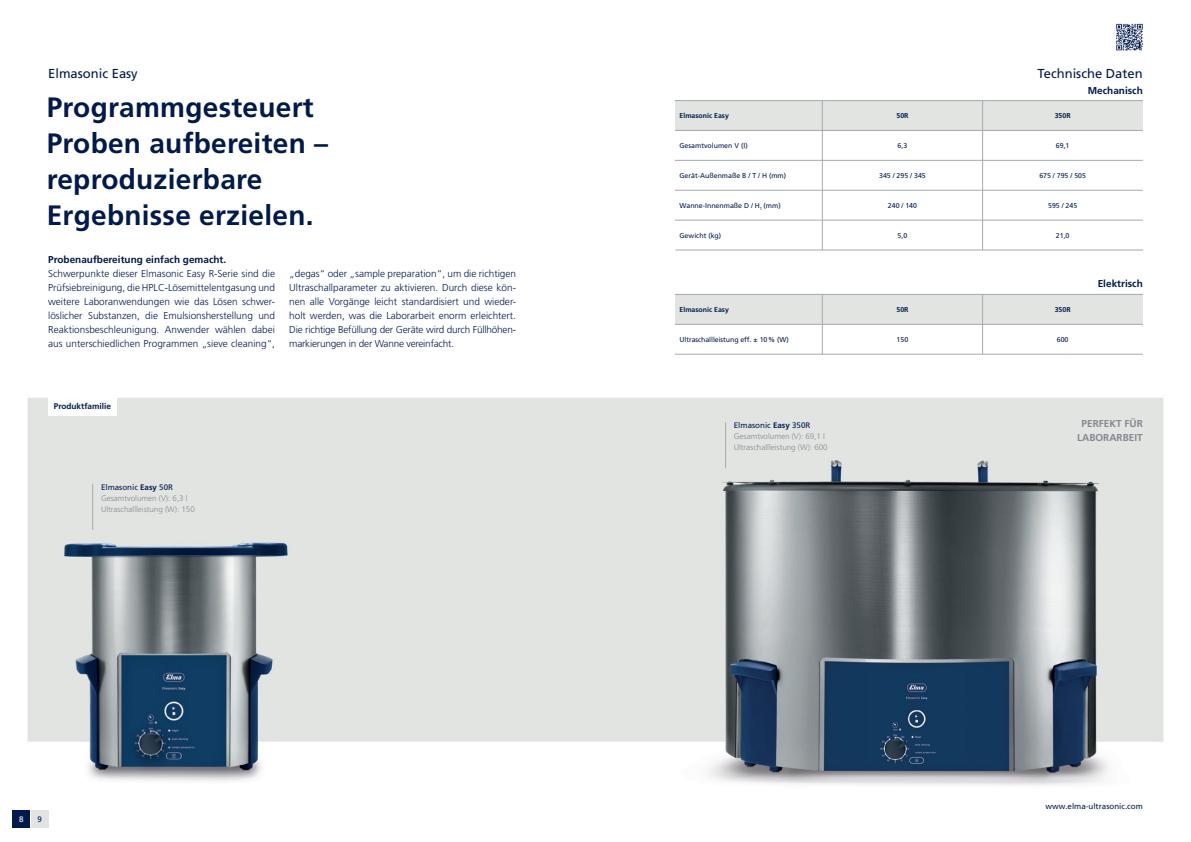
<style>
.page{position:relative;width:1191px;height:842px;background:#fff}
.page>*{position:absolute;margin:0;border:0;box-sizing:border-box;transform-origin:0 0}
.t1{font:700 28px/36px "Frutiger LT Pro";letter-spacing:.01em;color:#001a4d}
.t2{font:13px "Frutiger LT Pro";color:#001a4d}
.t3{font:300 10px/14px "Frutiger LT Pro";letter-spacing:-.02em;color:#001a4d;text-align:justify}
.t4{font:700 10px "Frutiger LT Pro";color:#001a4d}
.t5{font:700 10px/14px "Frutiger LT Pro";color:#858891;text-align:center}
.t6{font:700 8.2px "Frutiger LT Pro";color:#001a4d}
.t7{font:300 8px/11px "Frutiger LT Pro";color:#858891}
.t8{font:8px "Frutiger LT Pro";color:#001a4d}
.t9{font:8px "Frutiger LT Pro";color:#fff}
.t10{font:7px "Frutiger LT Pro";color:#001a4d}
.t11{font:700 7px "Frutiger LT Pro";color:#001a4d}
.s1{font-weight:400;color:#001a4d}
.s2{font-weight:700;color:#001a4d}
</style>
<div class="page">
<img style="left:12px;top:100px;width:1152px;height:728px">
<div style="left:48px;top:397px;width:68px;height:19px;background:#fff"></div>
<svg style="left:1116px;top:23px;width:27px;height:28px"></svg>
<div style="left:13px;top:811px;width:17px;height:17px;background:#001a4d"></div>
<div style="left:31px;top:811px;width:17px;height:17px;background:#e2e4e2"></div>
<hr style="left:725px;top:422px;width:1px;height:46px;background:#a8a9ad">
<hr style="left:92px;top:484px;width:1px;height:46px;background:#a8a9ad">
<div style="left:675px;top:101px;width:147px;height:29px;background:#e2e4e2"></div>
<div style="left:822px;top:101px;width:160px;height:29px;background:#e2e4e2"></div>
<div style="left:982px;top:101px;width:160px;height:29px;background:#e2e4e2"></div>
<hr style="left:675px;top:100px;width:467px;height:1px;background:#a8a9ad">
<hr style="left:675px;top:160px;width:467px;height:1px;background:#a8a9ad">
<hr style="left:675px;top:130px;width:467px;height:1px;background:#a8a9ad">
<hr style="left:675px;top:190px;width:467px;height:1px;background:#a8a9ad">
<hr style="left:675px;top:220px;width:467px;height:1px;background:#a8a9ad">
<hr style="left:675px;top:250px;width:468px;height:1px;background:#a8a9ad">
<hr style="left:822px;top:101px;width:1px;height:149px;background:#a8a9ad">
<hr style="left:982px;top:101px;width:1px;height:149px;background:#a8a9ad">
<div style="left:675px;top:294px;width:147px;height:30px;background:#e2e4e2"></div>
<div style="left:822px;top:294px;width:160px;height:30px;background:#e2e4e2"></div>
<div style="left:982px;top:294px;width:160px;height:30px;background:#e2e4e2"></div>
<hr style="left:675px;top:294px;width:467px;height:1px;background:#a8a9ad">
<hr style="left:675px;top:324px;width:467px;height:1px;background:#a8a9ad">
<hr style="left:675px;top:354px;width:467px;height:1px;background:#a8a9ad">
<hr style="left:822px;top:294px;width:1px;height:60px;background:#a8a9ad">
<hr style="left:982px;top:294px;width:1px;height:60px;background:#a8a9ad">
<svg style="left:1116px;top:24px;width:26px;height:26px"></svg>
<h2 class="t2" style="left:48px;top:66px;width:91px">Elmasonic Easy</h2>
<h1 class="t1" style="left:47px;top:90px;width:283px">Programmgesteuert<br>Proben aufbereiten – reproduzierbare<br>Ergebnisse erzielen.</h1>
<p class="t4" style="left:48px;top:253px;width:180px">Probenaufbereitung einfach gemacht.</p>
<p class="t3" style="left:48px;top:266px;width:228px">Schwerpunkte dieser Elmasonic Easy R-Serie sind die Prüfsiebreinigung, die HPLC-Lösemittelentgasung und weitere Laboranwendungen wie das Lösen schwer&shy;löslicher Substanzen, die Emulsionsherstellung und Reaktionsbeschleunigung. Anwender wählen dabei aus unterschiedlichen Programmen „sieve cleaning“,</p>
<p class="t3" style="left:289px;top:266px;width:228px">„degas“ oder „sample preparation“, um die richtigen Ultraschallparameter zu aktivieren. Durch diese kön&shy;nen alle Vorgänge leicht standardisiert und wieder&shy;holt werden, was die Laborarbeit enorm erleichtert.<br>Die richtige Befüllung der Geräte wird durch Füllhöhen&shy;markierungen in der Wanne vereinfacht.</p>
<p class="t6" style="left:54px;top:401px;width:59px">Produktfamilie</p>
<p class="t7" style="left:101px;top:482px;width:95px"><span class="s1">Elmasonic</span> <span class="s2">Easy</span> <span class="s1">50R<br></span>Gesamtvolumen (V): 6,3 l<br>Ultraschallleistung (W): 150</p>
<p class="t9" style="left:19px;top:814px;width:6px">8</p>
<p class="t8" style="left:37px;top:814px;width:6px">9</p>
<h2 class="t2" style="left:1037px;top:66px;width:107px">Technische Daten</h2>
<p class="t4" style="left:1087px;top:84px;width:56px">Mechanisch</p>
<p class="t11" style="left:679px;top:112px;width:51px">Elmasonic Easy</p>
<p class="t11" style="left:896px;top:112px;width:14px">50R</p>
<p class="t11" style="left:1054px;top:112px;width:17px">350R</p>
<p class="t10" style="left:679px;top:141px;width:70px">Gesamtvolumen V (I)</p>
<p class="t10" style="left:897px;top:141px;width:11px">6,3</p>
<p class="t10" style="left:1055px;top:141px;width:15px">69,1</p>
<p class="t10" style="left:679px;top:171px;width:108px">Gerät-Außenmaße B / T / H (mm)</p>
<p class="t10" style="left:679px;top:201px;width:103px">Wanne-Innenmaße D / H<sub>1</sub> (mm)</p>
<p class="t10" style="left:679px;top:231px;width:43px">Gewicht (kg)</p>
<p class="t10" style="left:879px;top:171px;width:48px">345 / 295 / 345</p>
<p class="t10" style="left:1039px;top:171px;width:48px">675 / 795 / 505</p>
<p class="t10" style="left:888px;top:201px;width:31px">240 / 140</p>
<p class="t10" style="left:1048px;top:201px;width:31px">595 / 245</p>
<p class="t10" style="left:897px;top:231px;width:11px">5,0</p>
<p class="t10" style="left:1055px;top:231px;width:15px">21,0</p>
<p class="t4" style="left:1097px;top:278px;width:47px">Elektrisch</p>
<p class="t11" style="left:679px;top:305px;width:51px">Elmasonic Easy</p>
<p class="t10" style="left:679px;top:335px;width:111px">Ultraschallleistung eff. ± 10 % (W)</p>
<p class="t11" style="left:896px;top:305px;width:14px">50R</p>
<p class="t11" style="left:1054px;top:305px;width:17px">350R</p>
<p class="t10" style="left:896px;top:335px;width:13px">150</p>
<p class="t10" style="left:1056px;top:335px;width:13px">600</p>
<p class="t7" style="left:734px;top:420px;width:95px"><span class="s1">Elmasonic</span> <span class="s2">Easy</span> <span class="s1">350R<br></span>Gesamtvolumen (V): 69,1 l<br>Ultraschallleistung (W): 600</p>
<p class="t5" style="left:1077px;top:417px;width:67px">PERFEKT FÜR<br>LABORARBEIT</p>
<p class="t8" style="left:1045px;top:802px;width:99px">www.elma-ultrasonic.com</p>
</div>
